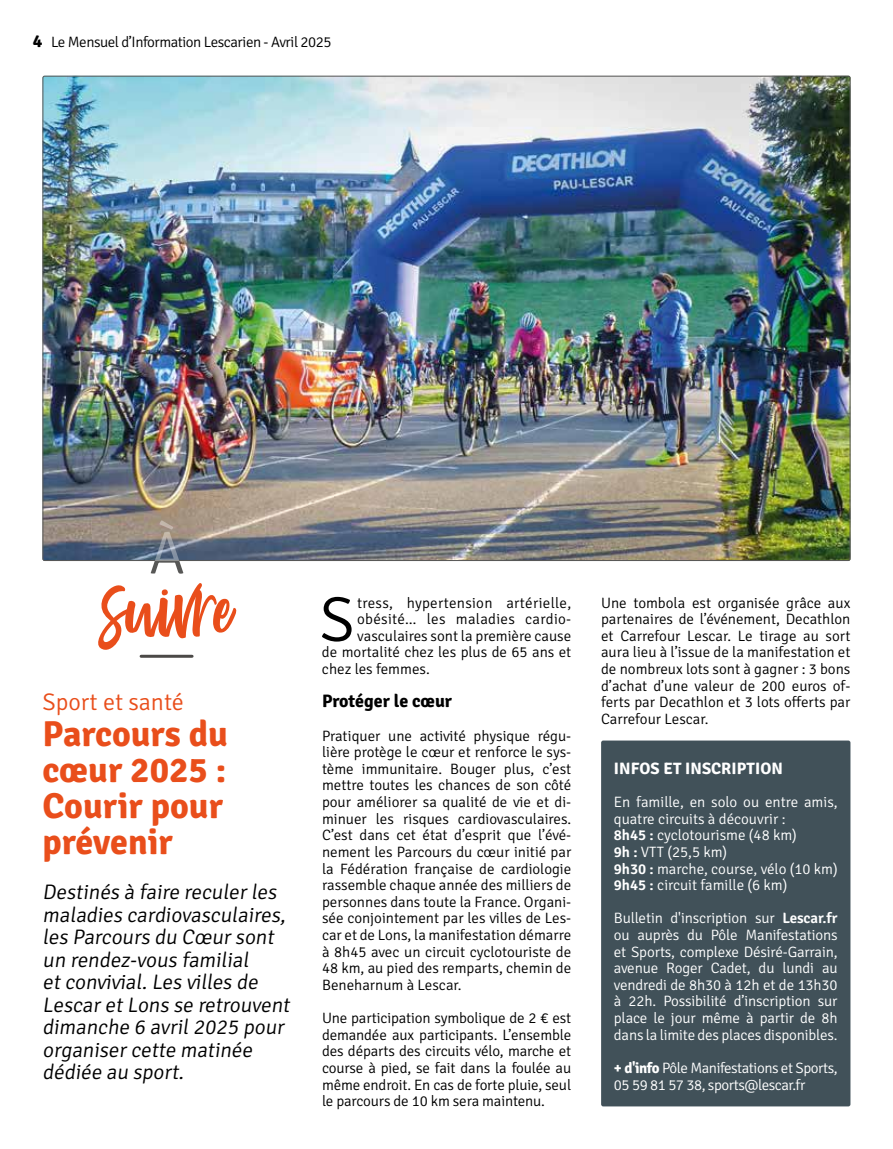
<style>
.page{position:relative;width:893px;height:1149px;background:#fff}
.page>*{position:absolute;margin:0;border:0;box-sizing:border-box;transform-origin:0 0}
.t1{font:75px "Passengers Script";color:#e94e1b}
.t2{font:300 63.15px "Signika";color:#000}
.t3{font:300 60px "Signika";color:#575756}
.t4{font:700 36px/36px "Signika";color:#e94e1b}
.t5{font:300 24px "Signika";color:#e94e1b}
.t6{font:300 21px/22.5px "Signika";color:#000}
.t7{font:700 18px "Signika";color:#000}
.t8{font:700 16.5px "Signika";letter-spacing:.005em;color:#fff}
.t9{font:300 15px/16.6px "Signika";color:#000;text-align:justify}
.t10{font:300 15px/16.6px "Signika";letter-spacing:-.01em;color:#fff}
.t11{font:300 15px/16.6px "Signika";letter-spacing:-.03em;color:#fff}
.t12{font:300 15px "Signika";letter-spacing:.02em;color:#000}
.t13{font:300 15px "Signika";letter-spacing:-.03em;color:#000}
.s1{font-weight:700;font-size:18px}
.s2{font-weight:600}
.s3{font-weight:700}
</style>
<div class="page">
<div style="left:601px;top:740px;width:249px;height:366px;background:#415159;border-radius:2px"></div>
<img style="left:43px;top:76px;width:807px;height:484px">
<hr style="left:141px;top:654px;width:51px;height:3px;background:#4b4947">
<p class="t13" style="left:33px;top:31px;width:300px"><span class="s1">4</span> Le Mensuel d’Information Lescarien - Avril 2025</p>
<h3 class="t3" style="left:149px;top:510px;width:37px">À</h3>
<h1 class="t1" style="left:102px;top:559px;width:132px">SUIVRE</h1>
<h3 class="t5" style="left:43px;top:684px;width:143px">Sport et santé</h3>
<h3 class="t4" style="left:43px;top:713px;width:187px">Parcours du cœur 2025 :<br>Courir pour prévenir</h3>
<h3 class="t6" style="left:43px;top:879px;width:252px">Destinés à faire reculer les maladies cardiovasculaires, les Parcours du Cœur sont un rendez-vous familial etconvivial.Les villes de<br>Lescar etLons se retrouvent dimanche 6 avril2025 pour organiser cette matinée dédiée au sport.</h3>
<h2 class="t2" style="left:320px;top:574px;width:37px">S</h2>
<p class="t12" style="left:357px;top:591px;width:216px">tress, hypertension artérielle,</p>
<p class="t12" style="left:357px;top:608px;width:216px">obésité… les maladies cardio-</p>
<p class="t9" style="left:357px;top:626px;width:216px">vasculaires sont la première cause</p>
<p class="t9" style="left:322px;top:643px;width:251px">de mortalité chez les plus de 65 ans et</p>
<p class="t9" style="left:322px;top:659px;width:109px">chez les femmes.</p>
<p class="t7" style="left:322px;top:688px;width:132px">Protéger le cœur</p>
<p class="t9" style="left:322px;top:726px;width:251px">Pratiquer une activité physique régu&shy;lière protège le cœur et renforce le sys&shy;tème immunitaire. Bouger plus, c’est mettre toutes les chances de son côté pour améliorer sa qualité de vie et di&shy;minuer les risques cardiovasculaires.<br>C’est dans cet état d’esprit que l’évé&shy;nement les Parcours du cœur initié par la Fédération française de cardiologie rassemble chaque année des milliers de personnes dans toute la France. Organi&shy;sée conjointement par les villes de Les&shy;car et de Lons, la manifestation démarre à 8h45 avec un circuit cyclotouriste de 48 km, au pied des remparts, chemin de Beneharnum à Lescar.</p>
<p class="t9" style="left:322px;top:1008px;width:251px">Une participation symbolique de 2 € est demandée aux participants. L’ensemble des départs des circuits vélo, marche et course à pied, se fait dans la foulée au même endroit. En cas de forte pluie, seul le parcours de 10 km sera maintenu.</p>
<p class="t9" style="left:601px;top:593px;width:251px">Une tombola est organisée grâce aux partenaires de l’événement, Decathlon et Carrefour Lescar. Le tirage au sort aura lieu à l’issue de la manifestation et de nombreux lots sont à gagner : 3 bons d’achat d’une valeur de 200 euros of&shy;ferts par Decathlon et 3 lots offerts par Carrefour Lescar.</p>
<p class="t8" style="left:614px;top:756px;width:170px">INFOS ET INSCRIPTION</p>
<p class="t10" style="left:614px;top:792px;width:225px">En famille, en solo ou entre amis, quatre circuits à découvrir :<br><span class="s2">8h45 :</span> cyclotourisme (48 km)<br><span class="s2">9h :</span> VTT (25,5 km)<br><span class="s2">9h30 :</span> marche, course, vélo (10 km)<br><span class="s2">9h45 :</span> circuit famille (6 km)</p>
<p class="t10" style="left:614px;top:908px;width:225px;text-align:justify">Bulletin d'inscription sur <span class="s2">Lescar.fr </span>ou auprès du Pôle Manifestations et Sports, complexe Désiré-Garrain, avenue Roger Cadet, du lundi au vendredi de 8h30 à 12h et de 13h30 à 22h. Possibilité d’inscription sur place le jour même à partir de 8h dans la limite des places disponibles.</p>
<p class="t11" style="left:614px;top:1058px;width:225px"><span class="s3">+ d'info</span> Pôle Manifestations et Sports,<br>05 59 81 57 38, sports@lescar.fr</p>
</div>
